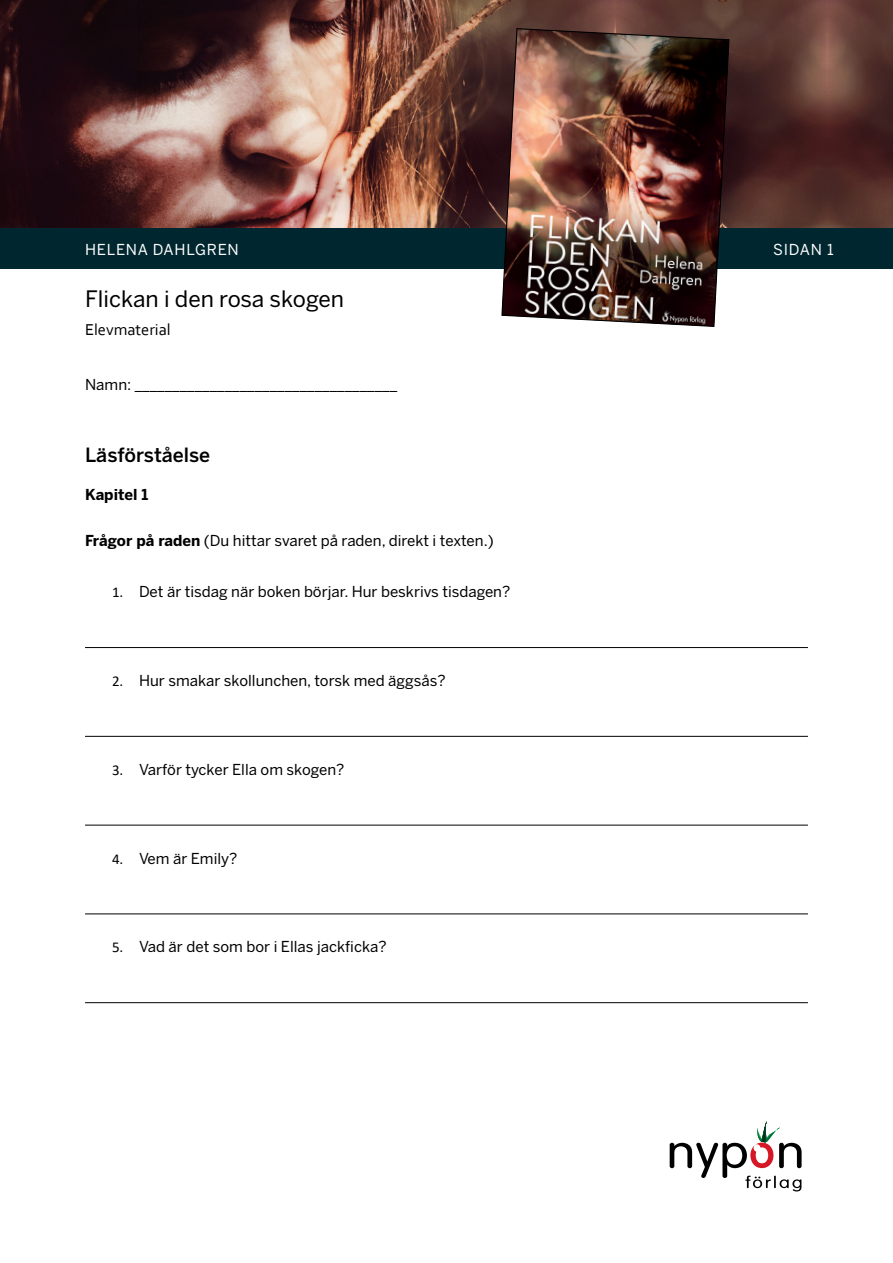
<style>
.page{position:relative;width:893px;height:1263px;background:#fff}
.page>*{position:absolute;margin:0;border:0;box-sizing:border-box;transform-origin:0 0}
.t1{font:22.5px "Benton Sans";color:#000}
.t2{font:500 19.5px "Benton Sans";color:#000}
.t3{font:16.5px "Corbel";color:#000}
.t4{font:15px "Benton Sans";color:#000}
.t5{font:15px "Benton Sans";letter-spacing:.05em;color:#fff}
.t6{font:700 15px "Benton Sans";color:#000}
.s1{font-weight:700}
.s2{font-family:"Calibri"}
</style>
<div class="page">
<img style="left:827px;top:0;width:66px;height:218px">
<svg style="left:827px;top:218px;width:66px;height:11px"></svg>
<img style="left:723px;top:0;width:104px;height:218px">
<div style="left:722px;top:218px;width:105px;height:11px;background:#5c3b31"></div>
<img style="left:0;top:0;width:723px;height:229px">
<svg style="left:121px;top:218px;width:380px;height:11px;background:#7a524a"></svg>
<div style="left:0;top:229px;width:893px;height:40px;background:#00272f"></div>
<img style="left:501px;top:28px;width:229px;height:299px">
<svg style="left:670px;top:1121px;width:132px;height:70px"></svg>
<hr style="left:85px;top:647px;width:723px;height:1px;background:#000">
<hr style="left:85px;top:736px;width:723px;height:1px;background:#000">
<hr style="left:85px;top:825px;width:723px;height:1px;background:#000">
<hr style="left:85px;top:913px;width:723px;height:1px;background:#000">
<hr style="left:85px;top:1002px;width:723px;height:1px;background:#000">
<p class="t5" style="left:85px;top:241px;width:155px">HELENA DAHLGREN</p>
<p class="t5" style="left:773px;top:241px;width:62px">SIDAN 1</p>
<h1 class="t1" style="left:85px;top:286px;width:261px">Flickan i den rosa skogen</h1>
<p class="t3" style="left:85px;top:320px;width:87px">Elevmaterial</p>
<p class="t4" style="left:85px;top:376px;width:314px">Namn: ___________________________________</p>
<h2 class="t2" style="left:85px;top:443px;width:127px">Läsförståelse</h2>
<p class="t6" style="left:85px;top:486px;width:65px">Kapitel 1</p>
<p class="t4" style="left:85px;top:532px;width:410px"><span class="s1">Frågor på raden</span> (Du hittar svaret på raden, direkt i texten.)</p>
<p class="t4" style="left:112px;top:583px;width:400px"><span class="s2">1.</span> Det är tisdag när boken börjar. Hur beskrivs tisdagen?</p>
<p class="t4" style="left:112px;top:672px;width:335px"><span class="s2">2.</span> Hur smakar skollunchen, torsk med äggsås?</p>
<p class="t4" style="left:112px;top:760px;width:234px"><span class="s2">3.</span> Varför tycker Ella om skogen?</p>
<p class="t4" style="left:112px;top:849px;width:127px"><span class="s2">4.</span> Vem är Emily?</p>
<p class="t4" style="left:112px;top:938px;width:276px"><span class="s2">5.</span> Vad är det som bor i Ellas jackficka?</p>
</div>
